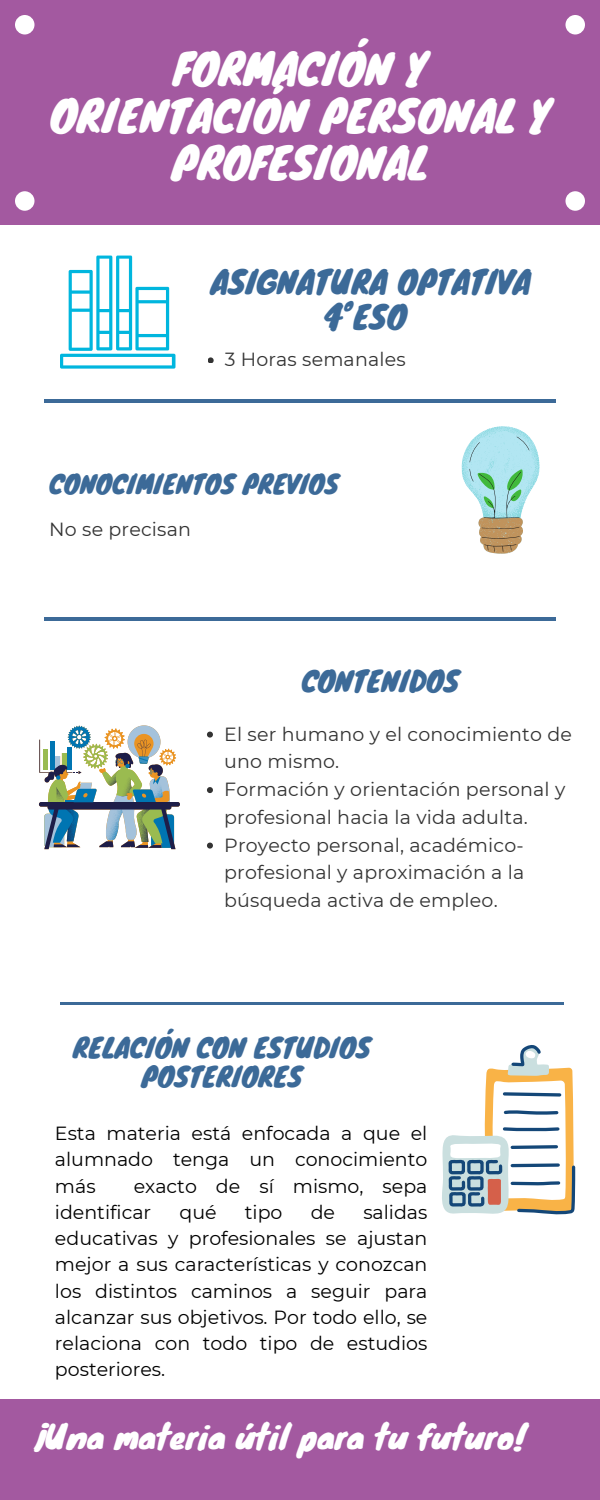
<style>
.page{position:relative;width:600px;height:1500px;background:#fff}
.page>*{position:absolute;margin:0;border:0;box-sizing:border-box;transform-origin:0 0}
.t1{font:42.8px/46.8px "Knewave";color:#fff;text-align:center}
.t2{font:32px "Knewave";color:#fff}
.t3{font:31.3px/34.9px "Knewave";color:#3c6a98;text-align:center}
.t4{font:28px "Knewave";color:#3c6a98}
.t5{font:26.5px/29.2px "Knewave";color:#3c6a98;text-align:center}
.t6{font:25.4px "Knewave";color:#3c6a98}
.t7{font:19px/26.2px "Montserrat";color:#000;text-align:justify}
.t8{font:19px/27.8px "Montserrat";letter-spacing:.01em;color:#333}
</style>
<div class="page">
<svg style="left:60px;top:256px;width:115px;height:113px"></svg>
<svg style="left:208px;top:357px;width:6px;height:6px"></svg>
<svg style="left:461px;top:426px;width:79px;height:128px"></svg>
<div style="left:0;top:1400px;width:600px;height:100px;background:#a359a0"></div>
<hr style="left:44px;top:399px;width:512px;height:4px;background:#3c6a98">
<hr style="left:44px;top:617px;width:512px;height:4px;background:#3c6a98">
<hr style="left:60px;top:1002px;width:503px;height:2px;background:#3c6a98">
<svg style="left:442px;top:1045px;width:134px;height:170px"></svg>
<div style="left:0;top:0;width:600px;height:225px;background:#a359a0"></div>
<div style="left:15px;top:15px;width:19px;height:19px;background:#fff;border-radius:50%"></div>
<div style="left:565px;top:15px;width:20px;height:19px;background:#fff;border-radius:50%"></div>
<div style="left:565px;top:191px;width:20px;height:20px;background:#fff;border-radius:50%"></div>
<div style="left:15px;top:191px;width:19px;height:20px;background:#fff;border-radius:50%"></div>
<svg style="left:39px;top:725px;width:141px;height:124px"></svg>
<svg style="left:207px;top:732px;width:6px;height:6px"></svg>
<svg style="left:207px;top:787px;width:6px;height:6px"></svg>
<svg style="left:207px;top:843px;width:6px;height:6px"></svg>
<p class="t1" style="left:50px;top:44px;width:502px">FORMACIÓN Y<br>ORIENTACIÓN PERSONAL Y<br>PROFESIONAL</p>
<h4 class="t3" style="left:211px;top:264px;width:321px">ASIGNATURA OPTATIVA<br>4ºESO</h4>
<p class="t8" style="left:225px;top:346px;width:182px">3 Horas semanales</p>
<h4 class="t6" style="left:49px;top:463px;width:291px">CONOCIMIENTOS PREVIOS</h4>
<h2 class="t8" style="left:49px;top:516px;width:143px">No se precisan</h2>
<h1 class="t4" style="left:301px;top:658px;width:159px">CONTENIDOS</h1>
<p class="t8" style="left:224px;top:720px;width:349px">El ser humano y el conocimiento de uno mismo.</p>
<p class="t8" style="left:224px;top:775px;width:343px">Formación y orientación personal y profesional hacia la vida adulta.</p>
<p class="t8" style="left:224px;top:831px;width:302px;text-align:justify">Proyecto personal, académico&shy;profesional y aproximación a la búsqueda activa de empleo.</p>
<p class="t5" style="left:73px;top:1032px;width:299px">RELACIÓN CON ESTUDIOS<br>POSTERIORES</p>
<h4 class="t7" style="left:55px;top:1120px;width:374px">Esta materia está enfocada a que el alumnado tenga un conocimiento más</h4>
<h4 class="t7" style="left:55px;top:1173px;width:374px;text-indent:79px">exacto de sí mismo, sepa identificar</h4>
<h4 class="t7" style="left:55px;top:1199px;width:374px;text-indent:308px">salidas educativas y profesionales se ajustan mejor a sus características y conozcan los distintos caminos a seguir para alcanzar sus objetivos. Por todo ello, se relaciona con todo tipo de estudios posteriores.</h4>
<h4 class="t7" style="left:179px;top:1199px;width:39px">qué</h4>
<h4 class="t7" style="left:245px;top:1199px;width:39px">tipo</h4>
<h4 class="t7" style="left:311px;top:1199px;width:26px">de</h4>
<p class="t2" style="left:33px;top:1411px;width:494px">¡Una materia útil para tu futuro!</p>
</div>
